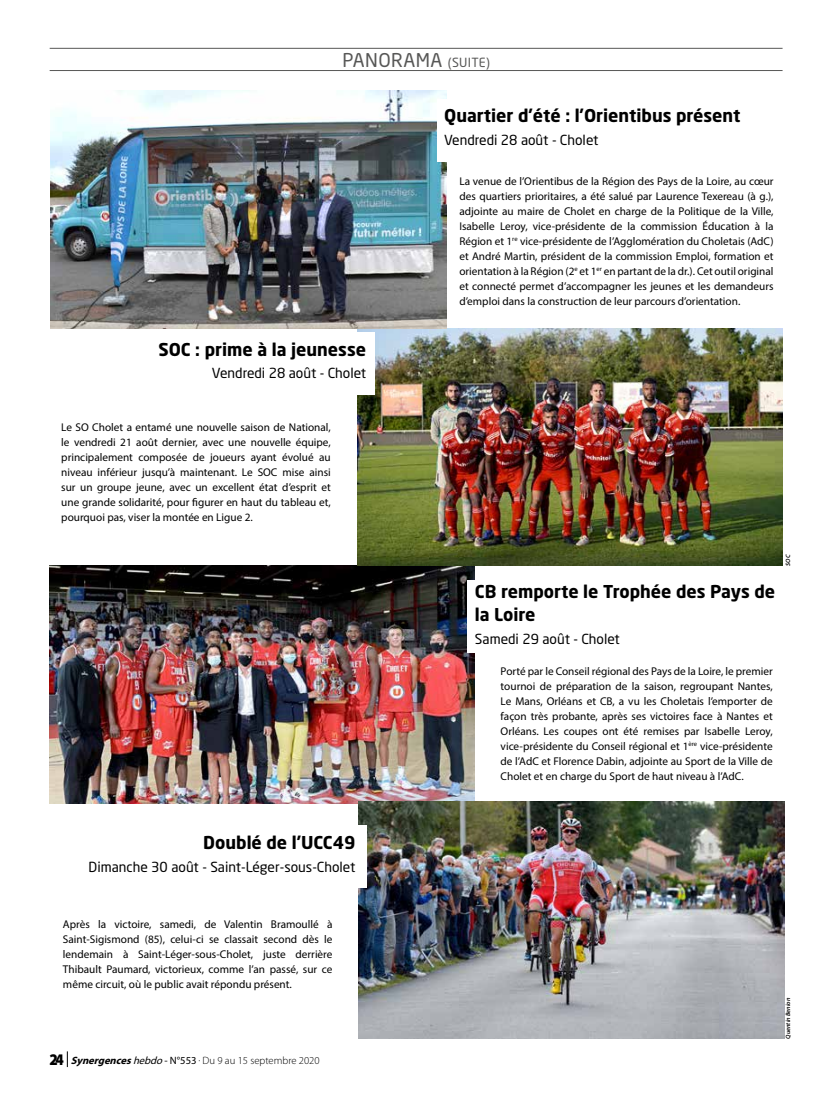
<style>
.page{position:relative;width:833px;height:1117px;background:#fff}
.page>*{position:absolute;margin:0;border:0;box-sizing:border-box;transform-origin:0 0}
.t1{font:18.75px "Neo Sans Std";letter-spacing:.025em;color:#575756}
.t2{font:700 17.5px/22.5px "Neo Sans Std";color:#000}
.t3{font:13.75px "Neo Sans Std";color:#000}
.t4{font:11.25px/15px "Myriad Pro";color:#000;text-align:justify}
.t5{font:300 10.62px "Myriad Pro";color:#000}
.t6{font:italic 600 6.25px "Myriad Pro";color:#000}
.s1{font-size:12.5px}
.s2{font-weight:900;font-size:16.25px}
.s3{font-weight:700;font-style:italic}
.s4{font-weight:400;font-style:italic}
.s5{font-weight:400}
</style>
<div class="page">
<svg style="left:67px;top:1051px;width:1px;height:15px"></svg>
<img style="left:50px;top:565px;width:425px;height:238px">
<img style="left:357px;top:328px;width:425px;height:237px">
<img style="left:50px;top:90px;width:396px;height:238px">
<img style="left:359px;top:800px;width:425px;height:238px">
<div style="left:467px;top:579px;width:87px;height:73px;background:#fff"></div>
<div style="left:306px;top:332px;width:69px;height:62px;background:#fff"></div>
<div style="left:438px;top:100px;width:69px;height:62px;background:#fff"></div>
<div style="left:297px;top:824px;width:69px;height:63px;background:#fff"></div>
<hr style="left:50px;top:48px;width:732px;height:1px;background:#575756">
<hr style="left:50px;top:70px;width:732px;height:1px;background:#575756">
<h1 class="t1" style="left:342px;top:48px;width:149px">PANORAMA <span class="s1">(SUITE)</span></h1>
<h2 class="t2" style="left:444px;top:104px;width:298px">Quartier d’été : l’Orientibus présent</h2>
<p class="t3" style="left:444px;top:131px;width:156px">Vendredi 28 août - Cholet</p>
<h2 class="t2" style="left:158px;top:337px;width:209px">SOC : prime à la jeunesse</h2>
<p class="t3" style="left:212px;top:365px;width:156px">Vendredi 28 août - Cholet</p>
<p class="t4" style="left:459px;top:173px;width:316px">La venue de l’Orientibus de la Région des Pays de la Loire, au cœur des quartiers prioritaires, a été salué par Laurence Texereau (à g.), adjointe au maire de Cholet en charge de la Politique de la Ville, Isabelle Leroy, vice-présidente de la commission Éducation à la Région et 1<sup>re</sup> vice-présidente de l’Agglomération du Choletais (AdC) et André Martin, président de la commission Emploi, formation et orientation à la Région (2<sup>e</sup> et 1<sup>er</sup> en partant de la dr.). Cet outil original et connecté permet d’accompagner les jeunes et les demandeurs d’emploi dans la construction de leur parcours d’orientation.</p>
<p class="t4" style="left:61px;top:419px;width:271px">Le SO Cholet a entamé une nouvelle saison de National, le vendredi 21 août dernier, avec une nouvelle équipe, principalement composée de joueurs ayant évolué au niveau inférieur jusqu’à maintenant. Le SOC mise ainsi sur un groupe jeune, avec un excellent état d’esprit et une grande solidarité, pour figurer en haut du tableau et, pourquoi pas, viser la montée en Ligue 2.</p>
<h2 class="t2" style="left:475px;top:580px;width:302px">CB remporte le Trophée des Pays de la Loire</h2>
<p class="t3" style="left:475px;top:630px;width:146px">Samedi 29 août - Cholet</p>
<p class="t4" style="left:500px;top:663px;width:274px">Porté par le Conseil régional des Pays de la Loire, le premier tournoi de préparation de la saison, regroupant Nantes, Le Mans, Orléans et CB, a vu les Choletais l’emporter de façon très probante, après ses victoires face à Nantes et Orléans. Les coupes ont été remises par Isabelle Leroy, vice-présidente du Conseil régional et 1<sup>ère</sup> vice-présidente de l’AdC et Florence Dabin, adjointe au Sport de la Ville de Cholet et en charge du Sport de haut niveau à l’AdC.</p>
<p class="t6" style="left:784px;top:565px;width:13px;rotate:-90deg">SOC</p>
<h2 class="t2" style="left:203px;top:830px;width:154px">Doublé de l’UCC49</h2>
<p class="t3" style="left:89px;top:858px;width:268px">Dimanche 30 août - Saint-Léger-sous-Cholet</p>
<p class="t4" style="left:63px;top:916px;width:271px">Après la victoire, samedi, de Valentin Bramoullé à Saint-Sigismond (85), celui-ci se classait second dès le lendemain à Saint-Léger-sous-Cholet, juste derrière Thibault Paumard, victorieux, comme l’an passé, sur ce même circuit, où le public avait répondu présent.</p>
<p class="t5" style="left:50px;top:1054px;width:271px"><span class="s2">24</span> <span class="s3">Synergences</span><span class="s4">hebdo</span><span class="s5">- N°553 .</span> Du 9 au 15 septembre 2020</p>
<p class="t6" style="left:784px;top:1038px;width:42px;rotate:-90deg">Quentin Benion</p>
</div>
